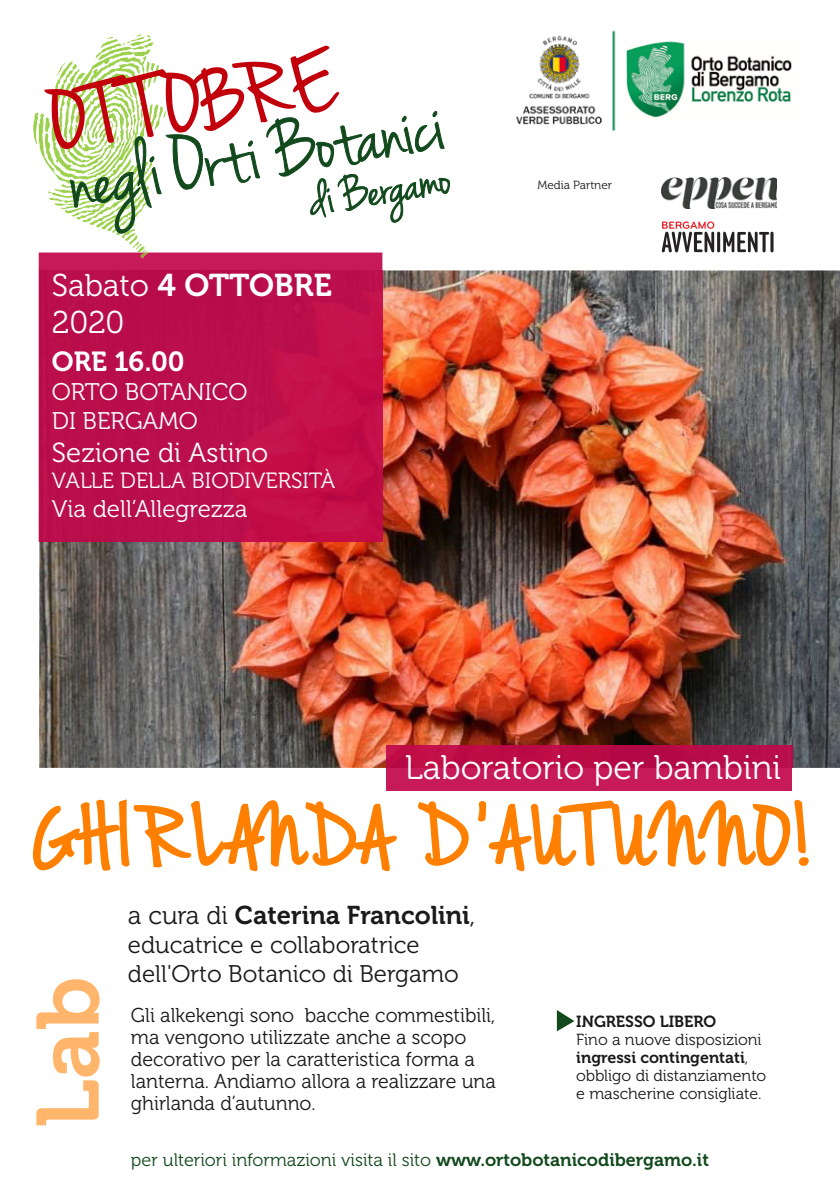
<style>
.page{position:relative;width:840px;height:1191px;background:#fff}
.page>*{position:absolute;margin:0;border:0;box-sizing:border-box;transform-origin:0 0}
.t1{font:90.6px "Jenna Sue";color:#c2000b}
.t2{font:85.4px "Jenna Sue";color:#12491d}
.t3{font:52.8px "Jenna Sue";color:#12491d}
.t4{font:34px "Museo 300";color:#fff}
.t5{font:31.4px "Museo 700";color:#fff}
.t6{font:31.4px "Museo 300";color:#fff}
.t7{font:27.4px "Museo 300";color:#fff}
.t8{font:27.4px "Museo 700";color:#fff}
.t9{font:25.6px "Museo 700";color:#1a1a1a}
.t10{font:24px/28.8px "Museo 300";color:#1a1a1a}
.t11{font:24px/28.8px "Museo 300";color:#fff}
.t12{font:22px "Museo 300";color:#fff}
.t13{font:20px/22px "Museo 300";color:#1a1a1a}
.t14{font:18px "Museo 300";color:#12491d}
.t15{font:16px/18px "Museo 300";color:#1a1a1a}
.t16{font:16px "Museo 700";color:#1a1a1a}
.t17{font:11.8px "Museo 300";color:#1a1a1a}
.s1{font-family:"Museo 300"}
.s2{font-family:"Museo 700"}
</style>
<div class="page">
<img style="left:39px;top:270px;width:800px;height:498px">
<div style="left:39px;top:258px;width:343px;height:12px;background:#c61b58"></div>
<img style="left:39px;top:270px;width:343px;height:272px">
<svg style="left:556px;top:1010px;width:19px;height:22px"></svg>
<svg style="left:33px;top:34px;width:417px;height:224px"></svg>
<svg style="left:33px;top:799px;width:775px;height:72px"></svg>
<div style="left:386px;top:768px;width:405px;height:22px;background:#c61b58"></div>
<img style="left:386px;top:745px;width:405px;height:23px">
<img style="left:516px;top:30px;width:276px;height:101px">
<img style="left:661px;top:177px;width:115px;height:31px">
<svg style="left:661px;top:221px;width:112px;height:32px"></svg>
<svg style="left:36px;top:979px;width:64px;height:146px"></svg>
<h1 class="t1" style="left:46px;top:71px;width:287px;rotate:-8deg">OT TOBRE</h1>
<h2 class="t2" style="left:62px;top:134px;width:379px;rotate:-9deg">negli Orti Botanici</h2>
<h3 class="t3" style="left:305px;top:169px;width:143px;rotate:-9deg">di Bergamo</h3>
<h3 class="t5" style="left:52px;top:267px;width:281px"><span class="s1">Sabato</span> 4 OTTOBRE</h3>
<h3 class="t6" style="left:52px;top:305px;width:74px">2020</h3>
<h3 class="t8" style="left:52px;top:346px;width:134px">ORE 16.00</h3>
<p class="t11" style="left:52px;top:377px;width:197px">ORTO BOTANICO<br>DI BERGAMO</p>
<h3 class="t7" style="left:52px;top:437px;width:218px">Sezione di Astino</h3>
<p class="t12" style="left:52px;top:468px;width:284px">VALLE DELLA BIODIVERSITÀ</p>
<p class="t11" style="left:52px;top:494px;width:197px">Via dell’Allegrezza</p>
<p class="t17" style="left:537px;top:179px;width:76px">Media Partner</p>
<h3 class="t4" style="left:404px;top:749px;width:377px">Laboratorio per bambini</h3>
<p class="t9" style="left:128px;top:901px;width:349px"><span class="s1">a cura di</span> Caterina Francolini<span class="s1">,</span></p>
<p class="t10" style="left:128px;top:930px;width:332px">educatrice e collaboratrice dell'Orto Botanico di Bergamo</p>
<p class="t13" style="left:131px;top:1005px;width:366px">Gli alkekengi sono bacche commestibili, ma vengono utilizzate anche a scopo decorativo per la caratteristica forma a lanterna. Andiamo allora a realizzare una ghirlanda d’autunno.</p>
<p class="t16" style="left:576px;top:1013px;width:141px">INGRESSO LIBERO</p>
<p class="t15" style="left:576px;top:1031px;width:187px">Fino a nuove disposizioni</p>
<p class="t16" style="left:576px;top:1049px;width:173px">ingressi contingentati<span class="s1">,</span></p>
<p class="t15" style="left:576px;top:1067px;width:191px">obbligo di distanziamento e mascherine consigliate.</p>
<p class="t14" style="left:131px;top:1150px;width:579px">per ulteriori informazioni visita il sito <span class="s2">www.ortobotanicodibergamo.it</span></p>
</div>
